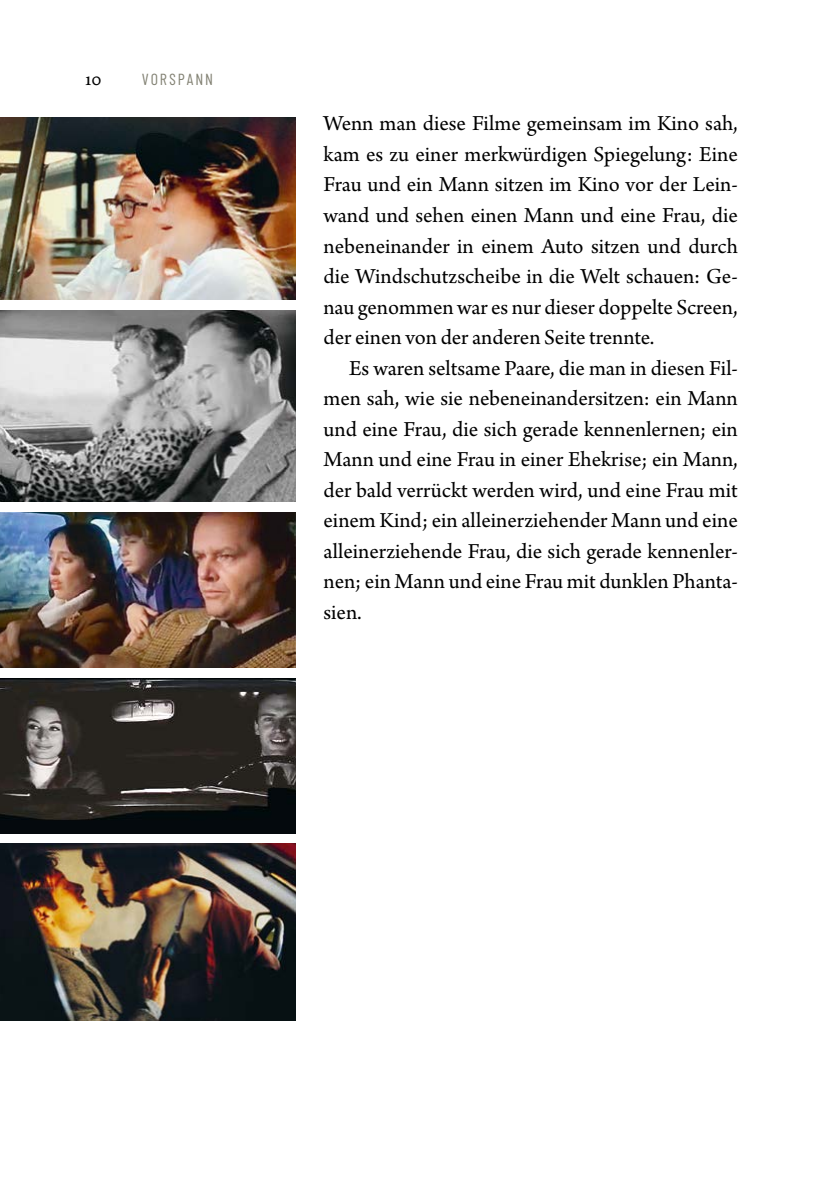
<style>
.page{position:relative;width:823px;height:1191px;background:#fff}
.page>*{position:absolute;margin:0;border:0;box-sizing:border-box;transform-origin:0 0}
.t1{font:22.4px/30.6px "Arno Pro";color:#000;text-align:justify}
.t2{font:21px "Arno Pro";color:#000}
.t3{font:16px "Barlow Condensed";letter-spacing:.12em;color:#838274}
</style>
<div class="page">
<img style="left:0;top:844px;width:295px;height:176px">
<img style="left:0;top:117px;width:295px;height:183px">
<img style="left:0;top:310px;width:295px;height:192px">
<img style="left:0;top:512px;width:295px;height:156px">
<img style="left:0;top:678px;width:295px;height:155px">
<p class="t2" style="left:85px;top:67px;width:18px">10</p>
<p class="t3" style="left:142px;top:69px;width:73px">VORSPANN</p>
<p class="t1" style="left:323px;top:110px;width:415px">Wenn man diese Filme gemeinsam im Kino sah, kam es zu einer merkwürdigen Spiegelung: Eine Frau und ein Mann sitzen im Kino vor der Lein&shy;wand und sehen einen Mann und eine Frau, die nebeneinander in einem Auto sitzen und durch die Windschutzscheibe in die Welt schauen: Ge&shy;nau genommen war es nur dieser doppelte Screen, der einen von der anderen Seite trennte.</p>
<p class="t1" style="left:323px;top:354px;width:415px;text-indent:26px">Es waren seltsame Paare, die man in diesen Fil&shy;men sah, wie sie nebeneinandersitzen: ein Mann und eine Frau, die sich gerade kennenlernen; ein Mann und eine Frau in einer Ehekrise; ein Mann, der bald verrückt werden wird, und eine Frau mit einem Kind; ein alleinerziehender Mann und eine alleinerziehende Frau, die sich gerade kennenler&shy;nen; ein Mann und eine Frau mit dunklen Phanta&shy;sien.</p>
</div>
